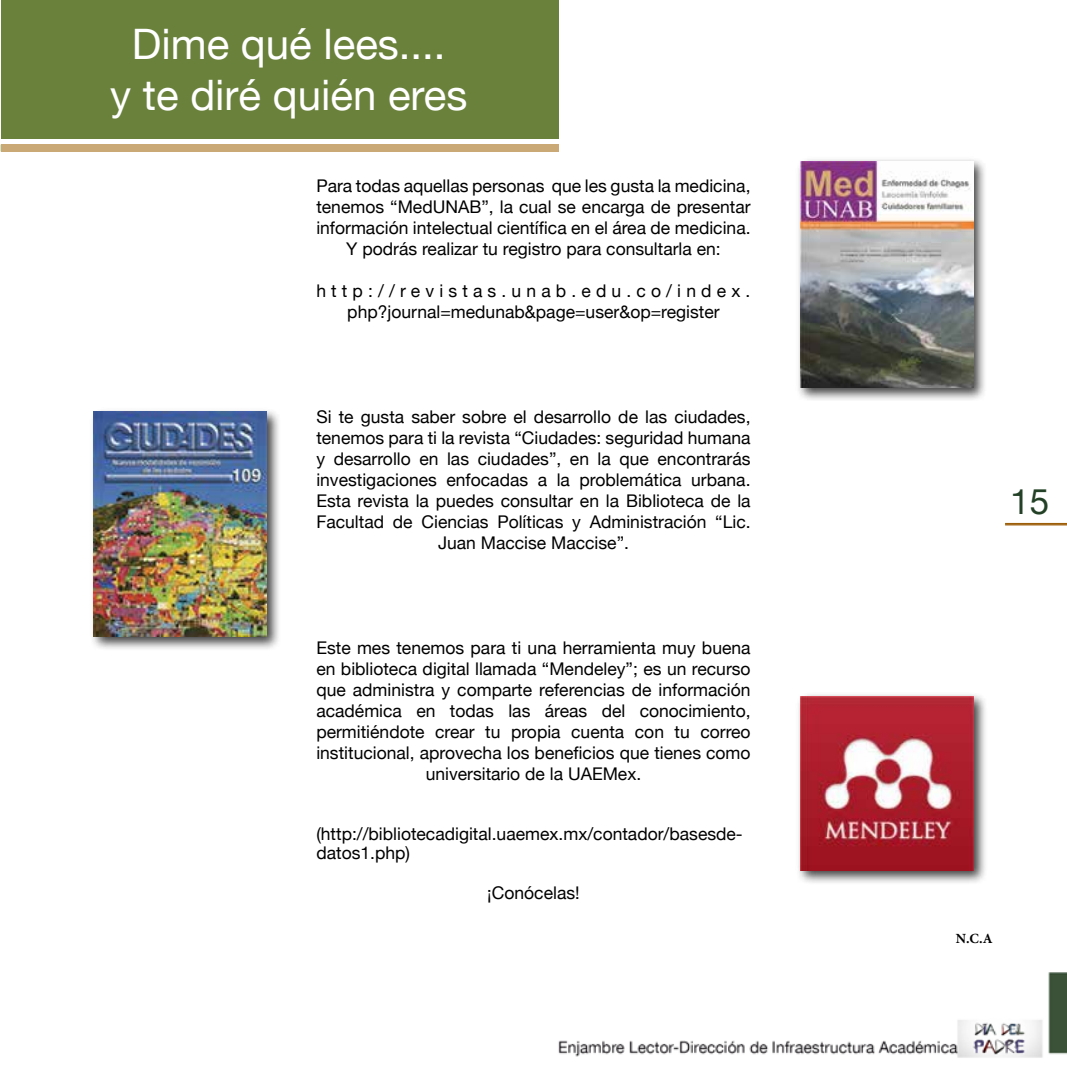
<style>
.page{position:relative;width:1067px;height:1067px;background:#fff}
.page>*{position:absolute;margin:0;border:0;box-sizing:border-box;transform-origin:0 0}
.t1{font:42px/50.4px "Helvetica Neue";color:#fff;text-align:center}
.t2{font:35px "Helvetica Neue";color:#234126}
.t3{font:17.5px/21px "Helvetica Neue";color:#000;text-align:center}
.t4{font:700 14px "Minion Pro";color:#000}
</style>
<div class="page">
<img style="left:0;top:0;width:1067px;height:1058px">
<hr style="left:1005px;top:523px;width:62px;height:1px;background:#995800">
<hr style="left:1005px;top:524px;width:62px;height:1px;background:#995800">
<div style="left:1px;top:0;width:557px;height:138px;background:#6a813b"></div>
<div style="left:1px;top:144px;width:557px;height:8px;background:#caa977"></div>
<div style="left:795px;top:157px;width:192px;height:245px;background:#000;opacity:.75"></div>
<img style="left:800px;top:161px;width:173px;height:226px">
<div style="left:89px;top:407px;width:192px;height:244px;background:#000;opacity:.75"></div>
<img style="left:94px;top:412px;width:173px;height:224px">
<div style="left:795px;top:692px;width:192px;height:192px;background:#000;opacity:.75"></div>
<img style="left:800px;top:696px;width:173px;height:174px">
<h1 class="t1" style="left:110px;top:19px;width:359px">Dime qué lees....<br>y te diré quién eres</h1>
<p class="t3" style="left:316px;top:175px;width:436px">Para todas aquellas personas que les gusta la medicina, tenemos “MedUNAB”, la cual se encarga de presentar información intelectual científica en el área de medicina.<br>Y podrás realizar tu registro para consultarla en:</p>
<p class="t3" style="left:316px;top:280px;width:435px">http://revistas.unab.edu.co/index. php?journal=medunab&amp;page=user&amp;op=register</p>
<p class="t3" style="left:316px;top:406px;width:436px">Si te gusta saber sobre el desarrollo de las ciudades, tenemos para ti la revista “Ciudades: seguridad humana y desarrollo en las ciudades”, en la que encontrarás investigaciones enfocadas a la problemática urbana.<br>Esta revista la puedes consultar en la Biblioteca de la Facultad de Ciencias Políticas y Administración “Lic.<br>Juan Maccise Maccise”.</p>
<p class="t3" style="left:316px;top:637px;width:436px">Este mes tenemos para ti una herramienta muy buena en biblioteca digital llamada “Mendeley”; es un recurso que administra y comparte referencias de información académica en todas las áreas del conocimiento, permitiéndote crear tu propia cuenta con tu correo institucional, aprovecha los beneficios que tienes como universitario de la UAEMex.</p>
<p class="t3" style="left:316px;top:823px;width:428px;line-height:19.2px;text-align:left">(http://bibliotecadigital.uaemex.mx/contador/basesde&shy;datos1.php)</p>
<p class="t3" style="left:487px;top:882px;width:94px">¡Conócelas!</p>
<h2 class="t2" style="left:1010px;top:481px;width:40px">15</h2>
<p class="t4" style="left:955px;top:928px;width:38px">N.C.A</p>
</div>
